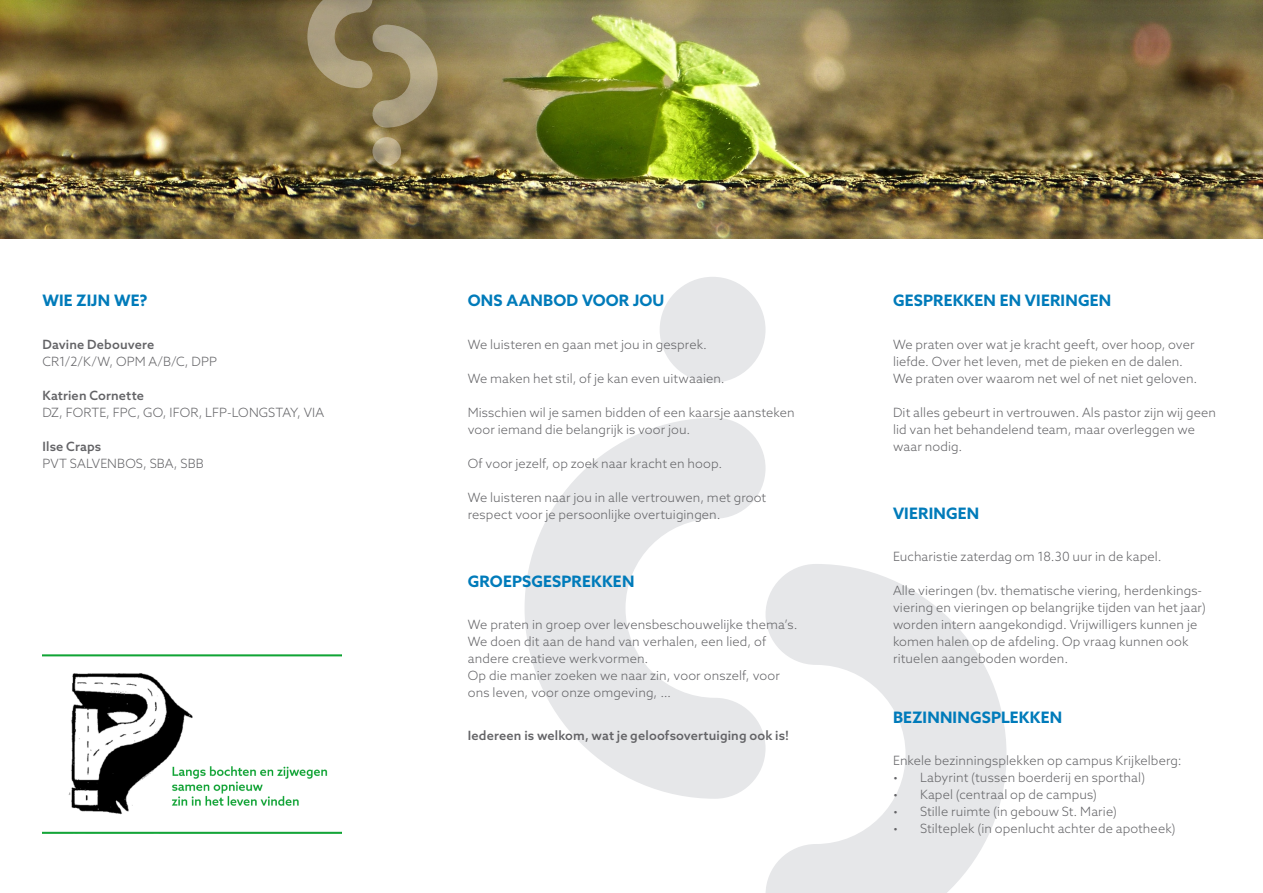
<style>
.page{position:relative;width:1263px;height:893px;background:#fff}
.page>*{position:absolute;margin:0;border:0;box-sizing:border-box;transform-origin:0 0}
.Tussentitel{font:700 15.75px "Azo Sans";letter-spacing:.015em;color:#007bba}
.Basistekst{font:300 12.75px/17px "Azo Sans";letter-spacing:.01em;color:#636366}
.Tussentitel-2{font:300 12.75px/17px "Azo Sans";letter-spacing:.01em;color:#636366}
.Infotekst_vet{font:500 12.75px "Azo Sans";letter-spacing:.015em;color:#636366}
</style>
<div class="page">
<svg style="left:765px;top:564px;width:241px;height:329px;fill:#e6e7e9"></svg>
<svg style="left:524px;top:418px;width:241px;height:381px;fill:#e6e7e9"></svg>
<div style="left:660px;top:277px;width:105px;height:106px;background:#e6e7e9;border-radius:50%"></div>
<img style="left:0;top:0;width:1263px;height:238px">
<svg style="left:372px;top:137px;width:29px;height:29px"></svg>
<svg style="left:307px;top:0;width:131px;height:128px;background:#91835c"></svg>
<img style="left:43px;top:654px;width:298px;height:179px">
<p class="Tussentitel" style="left:43px;top:290px;width:106px">WIE ZIJN WE?</p>
<p class="Infotekst_vet" style="left:43px;top:336px;width:113px">Davine Debouvere</p>
<p class="Basistekst" style="left:43px;top:353px;width:176px">CR1/2/K/W, OPM A/B/C, DPP</p>
<p class="Infotekst_vet" style="left:43px;top:387px;width:103px">Katrien Cornette</p>
<p class="Basistekst" style="left:43px;top:404px;width:283px">DZ, FORTE, FPC, GO, IFOR, LFP-LONGSTAY, VIA</p>
<p class="Infotekst_vet" style="left:43px;top:438px;width:60px">Ilse Craps</p>
<p class="Basistekst" style="left:43px;top:455px;width:163px">PVT SALVENBOS, SBA, SBB</p>
<p class="Tussentitel" style="left:468px;top:290px;width:198px">ONS AANBOD VOOR JOU</p>
<p class="Basistekst" style="left:468px;top:335px;width:241px">We luisteren en gaan met jou in gesprek.</p>
<p class="Basistekst" style="left:468px;top:370px;width:258px">We maken het stil, of je kan even uitwaaien.</p>
<p class="Basistekst" style="left:468px;top:404px;width:328px">Misschien wil je samen bidden of een kaarsje aansteken voor iemand die belangrijk is voor jou.</p>
<p class="Basistekst" style="left:468px;top:455px;width:256px">Of voor jezelf, op zoek naar kracht en hoop.</p>
<p class="Basistekst" style="left:468px;top:489px;width:300px">We luisteren naar jou in alle vertrouwen, met groot respect voor je persoonlijke overtuigingen.</p>
<p class="Tussentitel" style="left:468px;top:571px;width:168px">GROEPSGESPREKKEN</p>
<p class="Tussentitel-2" style="left:468px;top:616px;width:331px">We praten in groep over levensbeschouwelijke thema’s.<br>We doen dit aan de hand van verhalen, een lied, of andere creatieve werkvormen.<br>Op die manier zoeken we naar zin, voor onszelf, voor ons leven, voor onze omgeving, …</p>
<p class="Infotekst_vet" style="left:468px;top:727px;width:323px">Iedereen is welkom, wat je geloofsovertuiging ook is!</p>
<p class="Tussentitel" style="left:893px;top:290px;width:220px">GESPREKKEN EN VIERINGEN</p>
<p class="Basistekst" style="left:893px;top:335px;width:306px">We praten over wat je kracht geeft, over hoop, over liefde. Over het leven, met de pieken en de dalen.<br>We praten over waarom net wel of net niet geloven.</p>
<p class="Basistekst" style="left:893px;top:404px;width:324px">Dit alles gebeurt in vertrouwen. Als pastor zijn wij geen lid van het behandelend team, maar overleggen we waar nodig.</p>
<p class="Tussentitel" style="left:893px;top:503px;width:88px">VIERINGEN</p>
<p class="Basistekst" style="left:893px;top:548px;width:270px">Eucharistie zaterdag om 18.30 uur in de kapel.</p>
<p class="Basistekst" style="left:893px;top:582px;width:314px">Alle vieringen (bv. thematische viering, herdenkings&shy;viering en vieringen op belangrijke tijden van het jaar) worden intern aangekondigd. Vrijwilligers kunnen je komen halen op de afdeling. Op vraag kunnen ook rituelen aangeboden worden.</p>
<p class="Tussentitel" style="left:893px;top:707px;width:171px">BEZINNINGSPLEKKEN</p>
<p class="Basistekst" style="left:893px;top:752px;width:290px">Enkele bezinningsplekken op campus Krijkelberg:</p>
<p class="Basistekst" style="left:893px;top:769px;width:254px">• Labyrint (tussen boerderij en sporthal)</p>
<p class="Basistekst" style="left:893px;top:786px;width:206px">• Kapel (centraal op de campus)</p>
<p class="Basistekst" style="left:893px;top:803px;width:225px">• Stille ruimte (in gebouw St. Marie)</p>
<p class="Basistekst" style="left:893px;top:820px;width:284px">• Stilteplek (in openlucht achter de apotheek)</p>
</div>
